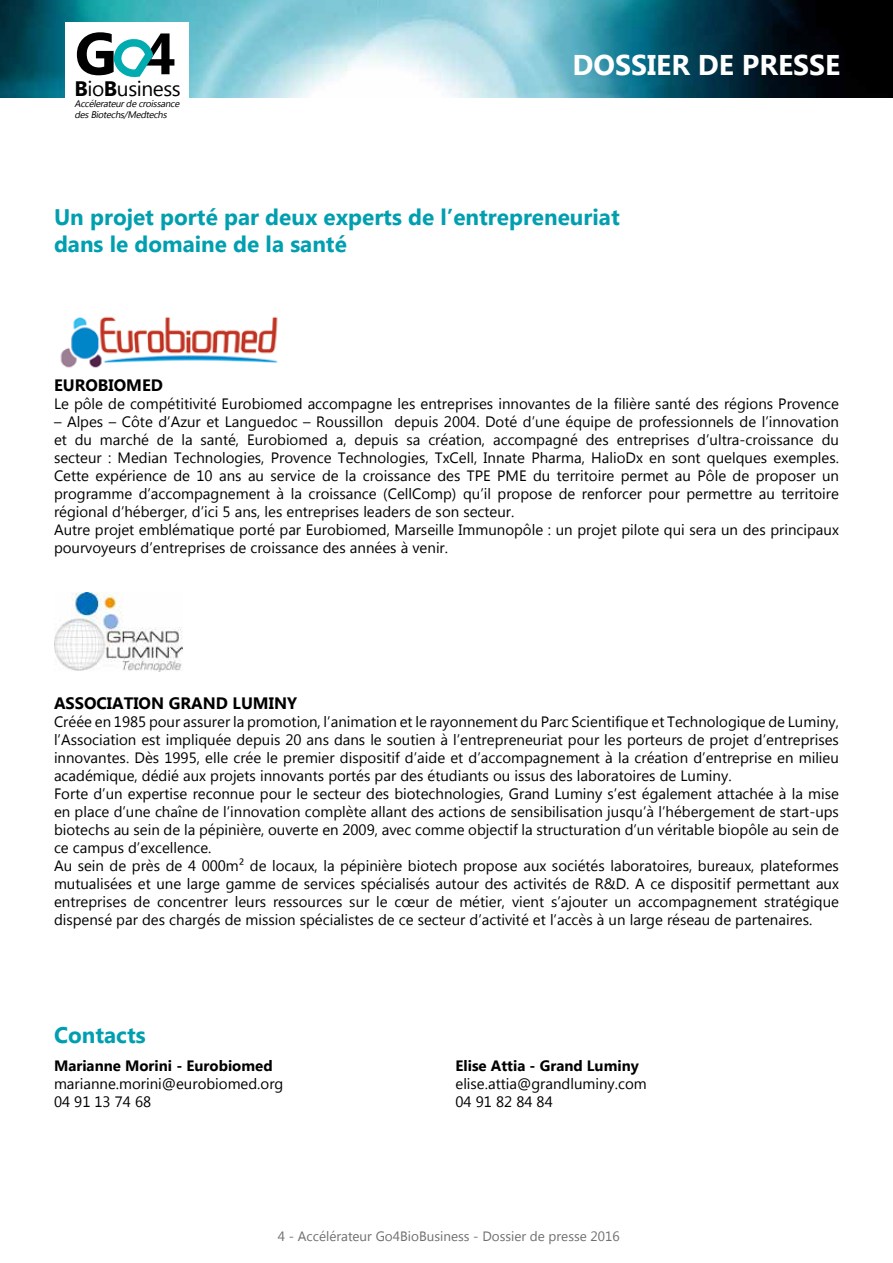
<style>
.page{position:relative;width:893px;height:1263px;background:#fff}
.page>*{position:absolute;margin:0;border:0;box-sizing:border-box;transform-origin:0 0}
.t1{font:700 59.4px "Microsoft New Tai Lue";color:#000}
.t2{font:700 28.5px "Microsoft New Tai Lue";color:#fff}
.t3{font:700 22.5px/27px "Microsoft New Tai Lue";color:#009fb0}
.t4{font:20.85px "Microsoft New Tai Lue";letter-spacing:-.02em;color:#000}
.t5{font:700 16.5px "Microsoft New Tai Lue";color:#000}
.t6{font:15px/18px "Microsoft New Tai Lue";color:#000}
.t7{font:700 15px "Microsoft New Tai Lue";color:#000}
.t8{font:13.5px "Microsoft New Tai Lue";color:#706f6f}
.t9{font:italic 9.6px/11.6px "Microsoft New Tai Lue";color:#000}
.s1{font-size:58.2px}
.s2{font-weight:700}
</style>
<div class="page">
<img style="left:0;top:0;width:893px;height:98px">
<div style="left:65px;top:22px;width:124px;height:107px;background:#fff"></div>
<svg style="left:114px;top:39px;width:40px;height:38px"></svg>
<img style="left:54px;top:593px;width:129px;height:78px">
<img style="left:60px;top:316px;width:218px;height:52px">
<h1 class="t1" style="left:75px;top:20px;width:103px">G <span class="s1">4</span></h1>
<p class="t9" style="left:74px;top:99px;width:109px">Accélerateurde croissance desBiotechs/Medtechs</p>
<h3 class="t4" style="left:74px;top:76px;width:108px"><span class="s2">B</span>io<span class="s2">B</span>usiness</h3>
<h2 class="t2" style="left:573px;top:49px;width:269px">DOSSIER DE PRESSE</h2>
<h3 class="t3" style="left:54px;top:206px;width:567px">Un projet porté par deux experts de l’entrepreneuriat dans le domaine de la santé</h3>
<p class="t5" style="left:54px;top:375px;width:111px">EUROBIOMED</p>
<p class="t6" style="left:54px;top:396px;width:786px">Le pôle de compétitivité Eurobiomed accompagne les entreprises innovantes de la filière santé des régions Provence</p>
<p class="t6" style="left:54px;top:414px;width:786px">– Alpes – Côte d’Azur et Languedoc – Roussillon depuis 2004. Doté d’une équipe de professionnels de l’innovation et du marché de la santé, Eurobiomed a, depuis sa création, accompagné des entreprises d’ultra-croissance du secteur : Median Technologies, Provence Technologies, TxCell, Innate Pharma, HalioDx en sont quelques exemples.<br>Cette expérience de 10 ans au service de la croissance des TPE PME du territoire permet au Pôle de proposer un programme d’accompagnement à la croissance (CellComp) qu’il propose de renforcer pour permettre au territoire régional d’héberger, d’ici 5 ans, les entreprises leaders de son secteur.<br>Autre projet emblématique porté par Eurobiomed, Marseille Immunopôle : un projet pilote qui sera un des principaux pourvoyeurs d’entreprises de croissance des années à venir.</p>
<p class="t5" style="left:54px;top:694px;width:245px">ASSOCIATION GRAND LUMINY</p>
<p class="t6" style="left:54px;top:714px;width:786px">Créée en 1985 pour assurer la promotion, l’animation et le rayonnement du Parc Scientifique et Technologique de Luminy, l’Association est impliquée depuis 20 ans dans le soutien à l’entrepreneuriat pour les porteurs de projet d’entreprises innovantes. Dès 1995, elle crée le premier dispositif d’aide et d’accompagnement à la création d’entreprise en milieu académique, dédié aux projets innovants portés par des étudiants ou issus des laboratoires de Luminy.<br>Forte d’un expertise reconnue pour le secteur des biotechnologies, Grand Luminy s’est également attachée à la mise en place d’une chaîne de l’innovation complète allant des actions de sensibilisation jusqu’à l’hébergement de start-ups biotechs au sein de la pépinière, ouverte en 2009, avec comme objectif la structuration d’un véritable biopôle au sein de ce campus d’excellence.<br>Au sein de près de 4 000m² de locaux, la pépinière biotech propose aux sociétés laboratoires, bureaux, plateformes mutualisées et une large gamme de services spécialisés autour des activités de R&amp;D. A ce dispositif permettant aux entreprises de concentrer leurs ressources sur le cœur de métier, vient s’ajouter un accompagnement stratégique dispensé par des chargés de mission spécialistes de ce secteur d’activité et l’accès à un large réseau de partenaires.</p>
<h3 class="t3" style="left:54px;top:1023px;width:93px">Contacts</h3>
<p class="t7" style="left:54px;top:1057px;width:220px">Marianne Morini - Eurobiomed</p>
<p class="t6" style="left:54px;top:1076px;width:231px">marianne.morini@eurobiomed.org<br>04 91 13 74 68</p>
<p class="t7" style="left:455px;top:1057px;width:185px">Elise Attia - Grand Luminy</p>
<p class="t6" style="left:455px;top:1076px;width:193px">elise.attia@grandluminy.com<br>04 91 82 84 84</p>
<p class="t8" style="left:278px;top:1228px;width:343px">4 - Accélérateur Go4BioBusiness - Dossier de presse 2016</p>
</div>
